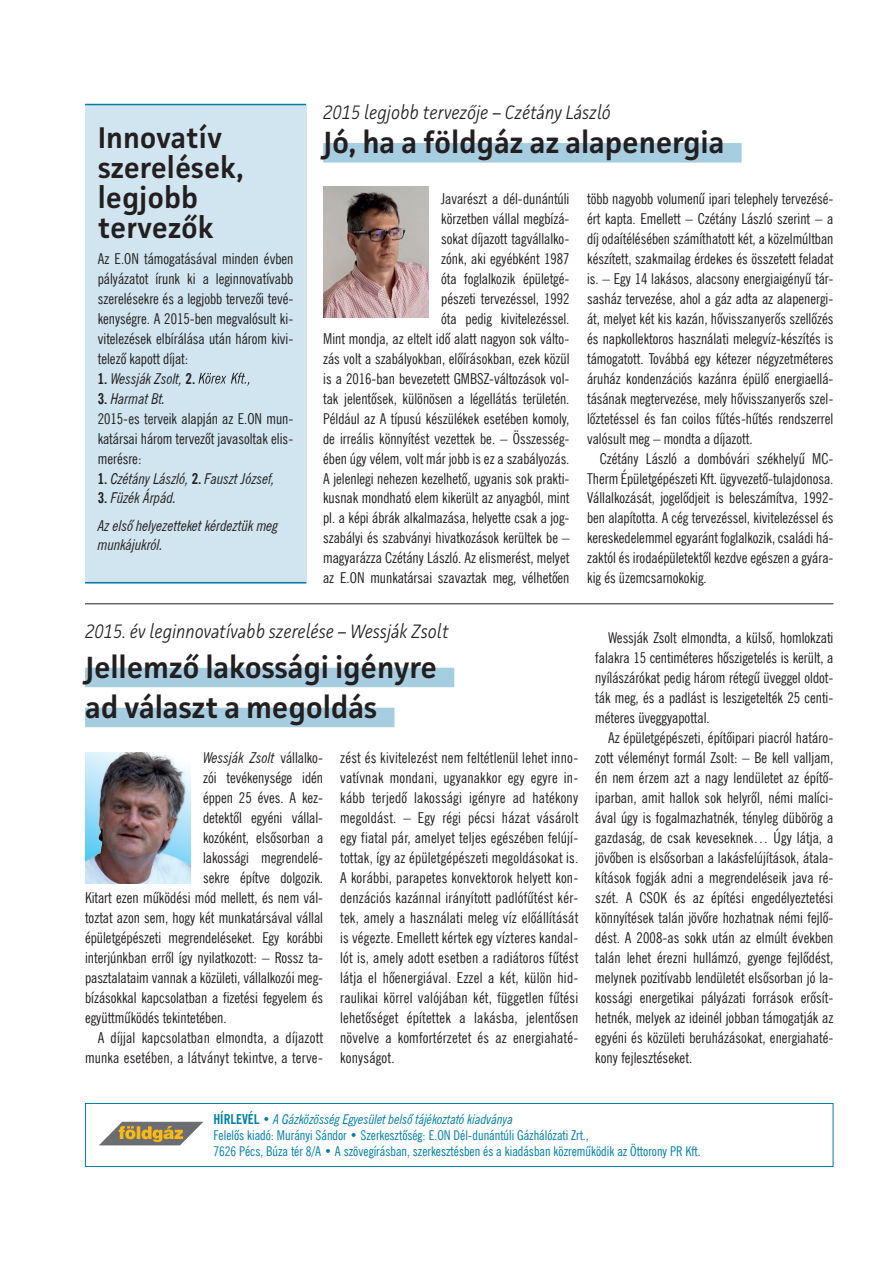
<style>
.page{position:relative;width:893px;height:1263px;background:#fff}
.page>*{position:absolute;margin:0;border:0;box-sizing:border-box;transform-origin:0 0}
.cim{font:600 30.75px "Facit";letter-spacing:-.005em;color:#231f20}
.cim_-_2{font:600 30px/30px "Facit";color:#231f20}
.cim_-_al-fel{font:italic 300 19.5px "Facit";color:#231f20;scale:.92 1}
.szoveg_-_tompa{font:15px/20px "News Gothic Condensed";color:#231f20;text-align:justify}
.szoveg{font:15px/20px "News Gothic Condensed";letter-spacing:.005em;color:#231f20;text-align:justify}
.szoveg_-_tompa-2{font:italic condensed 15px/18.8px "News Gothic";color:#231f20}
.t1{font:13.5px/16.2px "News Gothic Condensed";color:#007ea4}
.t2{font:italic condensed 13.5px "News Gothic";color:#007ea4}
.s1{font-weight:700;font-style:normal}
.s2{font-family:"News Gothic Condensed";font-style:normal;font-stretch:normal}
</style>
<div class="page">
<div style="left:85px;top:1103px;width:748px;height:64px;border:1px solid #007ea4"></div>
<svg style="left:99px;top:1122px;width:104px;height:23px"></svg>
<div style="left:85px;top:668px;width:369px;height:19px;background:#a7cde0"></div>
<div style="left:85px;top:708px;width:309px;height:19px;background:#a7cde0"></div>
<img style="left:85px;top:753px;width:105px;height:131px">
<hr style="left:85px;top:603px;width:748px;height:1px;background:#231f20">
<div style="left:85px;top:105px;width:221px;height:478px;background:#d0e5ef"></div>
<svg style="left:198px;top:373px;width:51px;height:13px"></svg>
<hr style="left:85px;top:104px;width:221px;height:1px;background:#007ea4">
<div style="left:323px;top:143px;width:419px;height:20px;background:#a7cde0"></div>
<img style="left:323px;top:186px;width:105px;height:131px">
<hr style="left:85px;top:582px;width:221px;height:1px;background:#007ea4">
<p class="cim_-_2" style="left:98px;top:122px;width:148px">Innovatív szerelések, legjobb tervezők</p>
<p class="szoveg_-_tompa" style="left:98px;top:248px;width:197px">Az E.ON támogatásával minden évben pályázatot írunk ki a leginnovatívabb szerelésekre és a legjobb tervezôi tevé&shy;kenységre. A 2015-ben megvalósult ki&shy;vitelezések elbírálása után három kivi&shy;telezô kapott díjat:</p>
<p class="szoveg_-_tompa-2" style="left:98px;top:369px;width:99px"><span class="s1">1.</span> Wessják Zsolt, <span class="s1">2.</span></p>
<p class="szoveg_-_tompa-2" style="left:98px;top:389px;width:69px"><span class="s1">3.</span> Harmat Bt.</p>
<p class="szoveg_-_tompa" style="left:98px;top:408px;width:197px">2015-es terveik alapján az E.ON mun&shy;katársai három tervezôt javasoltak elis&shy;merésre:</p>
<p class="szoveg_-_tompa-2" style="left:98px;top:469px;width:178px"><span class="s1">1.</span> Czétány László, <span class="s1">2.</span> Fauszt József,</p>
<p class="szoveg_-_tompa-2" style="left:98px;top:489px;width:80px"><span class="s1">3.</span> Füzék Árpád.</p>
<p class="szoveg_-_tompa-2" style="left:98px;top:516px;width:182px">Az elsô helyezetteket kérdeztük meg munkájukról.</p>
<p class="cim_-_al-fel" style="left:323px;top:100px;width:314px">2015 legjobb tervezője – Czétány László</p>
<p class="cim" style="left:323px;top:123px;width:403px">Jó, ha a földgáz az alapenergia</p>
<p class="szoveg_-_tompa" style="left:323px;top:188px;width:248px;text-align:right">Javarészt a dél-dunántúli<br>körzetben vállal megbízá-<br>sokat díjazott tagvállalko-<br>zónk, aki egyébként 1987<br>óta foglalkozik épületgé-<br>pészeti tervezéssel, 1992<br>óta pedig kivitelezéssel.<br>Mint mondja, az eltelt idô alatt nagyon sok válto&shy;zás volt a szabályokban, elôírásokban, ezek közül is a 2016-ban bevezetett GMBSZ-változások vol&shy;tak jelentôsek, különösen a légellátás területén.<br>Például az A típusú készülékek esetében komoly, de irreális könnyítést vezettek be. – Összesség&shy;ében úgy vélem, volt már jobb is ez a szabályozás.<br>A jelenlegi nehezen kezelhetô, ugyanis sok prakti&shy;kusnak mondható elem kikerült az anyagból, mint pl. a képi ábrák alkalmazása, helyette csak a jog&shy;szabályi és szabványi hivatkozások kerültek be – magyarázza Czétány László. Az elismerést, melyet az E.ON munkatársai szavaztak meg, vélhetôen</p>
<p class="szoveg_-_tompa" style="left:587px;top:188px;width:248px">több nagyobb volumenû ipari telephely tervezésé&shy;ért kapta. Emellett – Czétány László szerint – a díj odaítélésében számíthatott két, a közelmúltban készített, szakmailag érdekes és összetett feladat is. – Egy 14 lakásos, alacsony energiaigényû tár&shy;sasház tervezése, ahol a gáz adta az alapenergi&shy;át, melyet két kis kazán, hôvisszanyerôs szellôzés és napkollektoros használati melegvíz-készítés is támogatott. Továbbá egy kétezer négyzetméteres áruház kondenzációs kazánra épülô energiaellá&shy;tásának megtervezése, mely hôvisszanyerôs szel&shy;lôztetéssel és fan coilos fûtés-hûtés rendszerrel valósult meg – mondta a díjazott.</p>
<p class="szoveg" style="left:587px;top:448px;width:248px;text-indent:13px">Czétány László a dombóvári székhelyû MC-Therm Épületgépészeti Kft. ügyvezetô-tulajdonosa.<br>Vállalkozását, jogelôdjeit is beleszámítva, 1992- ben alapította. A cég tervezéssel, kivitelezéssel és kereskedelemmel egyaránt foglalkozik, családi há&shy;zaktól és irodaépületektôl kezdve egészen a gyára&shy;kig és üzemcsarnokokig.</p>
<p class="cim_-_al-fel" style="left:85px;top:619px;width:397px">2015. év leginnovatívabb szerelése – Wessják Zsolt</p>
<p class="cim" style="left:85px;top:648px;width:354px">Jellemző lakossági igényre</p>
<p class="cim" style="left:85px;top:688px;width:294px">ad választ a megoldás</p>
<p class="szoveg_-_tompa-2" style="left:203px;top:748px;width:122px">Wessják Zsolt <span class="s2">vállalko-</span></p>
<p class="szoveg_-_tompa" style="left:203px;top:768px;width:122px">zói tevékenysége idén</p>
<p class="szoveg_-_tompa" style="left:203px;top:788px;width:122px">éppen 25 éves. A kez-</p>
<p class="szoveg_-_tompa" style="left:203px;top:808px;width:122px">detektôl egyéni vállal-</p>
<p class="szoveg_-_tompa" style="left:203px;top:828px;width:122px">kozóként, elsôsorban a</p>
<p class="szoveg_-_tompa" style="left:203px;top:848px;width:122px">lakossági megrendelé-</p>
<p class="szoveg_-_tompa" style="left:203px;top:868px;width:122px">sekre építve dolgozik.</p>
<p class="szoveg_-_tompa" style="left:85px;top:888px;width:240px">Kitart ezen mûködési mód mellett, és nem vál-</p>
<p class="szoveg_-_tompa" style="left:85px;top:908px;width:240px">toztat azon sem, hogy két munkatársával vállal</p>
<p class="szoveg_-_tompa" style="left:85px;top:928px;width:240px">épületgépészeti megrendeléseket. Egy korábbi</p>
<p class="szoveg_-_tompa" style="left:85px;top:948px;width:240px">interjúnkban errôl így nyilatkozott: – Rossz ta-</p>
<p class="szoveg_-_tompa" style="left:85px;top:968px;width:240px">pasztalataim vannak a közületi, vállalkozói meg-</p>
<p class="szoveg_-_tompa" style="left:85px;top:988px;width:240px">bízásokkal kapcsolatban a fizetési fegyelem és</p>
<p class="szoveg_-_tompa" style="left:85px;top:1008px;width:143px">együttmûködés tekintetében.</p>
<p class="szoveg" style="left:85px;top:1028px;width:240px;text-align:right">A díjjal kapcsolatban elmondta, a díjazott munka esetében, a látványt tekintve, a terve-</p>
<p class="szoveg" style="left:340px;top:748px;width:240px">zést és kivitelezést nem feltétlenül lehet inno&shy;vatívnak mondani, ugyanakkor egy egyre in&shy;kább terjedô lakossági igényre ad hatékony megoldást. – Egy régi pécsi házat vásárolt egy fiatal pár, amelyet teljes egészében felújí&shy;tottak, így az épületgépészeti megoldásokat is.<br>A korábbi, parapetes konvektorok helyett kon&shy;denzációs kazánnal irányított padlófûtést kér&shy;tek, amely a használati meleg víz elôállítását is végezte. Emellett kértek egy vízteres kandal&shy;lót is, amely adott esetben a radiátoros fûtést látja el hôenergiával. Ezzel a két, külön hid&shy;raulikai körrel valójában két, független fûtési lehetôséget építettek a lakásba, jelentôsen növelve a komfortérzetet és az energiahaté&shy;konyságot.</p>
<p class="szoveg" style="left:595px;top:628px;width:240px;text-indent:13px">Wessják Zsolt elmondta, a külsô, homlokzati falakra 15 centiméteres hôszigetelés is került, a nyílászárókat pedig három rétegû üveggel oldot&shy;ták meg, és a padlást is leszigetelték 25 centi&shy;méteres üveggyapottal.</p>
<p class="szoveg" style="left:595px;top:728px;width:240px;text-indent:13px">Az épületgépészeti, építôipari piacról határo&shy;zott véleményt formál Zsolt: – Be kell valljam, én nem érzem azt a nagy lendületet az építô&shy;iparban, amit hallok sok helyrôl, némi malíci&shy;ával úgy is fogalmazhatnék, tényleg dübörög a gazdaság, de csak keveseknek… Úgy látja, a jövôben is elsôsorban a lakásfelújítások, átala&shy;kítások fogják adni a megrendeléseik java ré&shy;szét. A CSOK és az építési engedélyeztetési könnyítések talán jövôre hozhatnak némi fejlô&shy;dést. A 2008-as sokk után az elmúlt években talán lehet érezni hullámzó, gyenge fejlôdést, melynek pozitívabb lendületét elsôsorban jó la&shy;kossági energetikai pályázati források erôsít&shy;hetnék, melyek az ideinél jobban támogatják az egyéni és közületi beruházásokat, energiahaté&shy;kony fejlesztéseket.</p>
<p class="t2" style="left:213px;top:1111px;width:301px"><span class="s1">HÍRLEVÉL</span> <span class="s2">•</span> A Gázközösség Egyesület belsõ tájékoztató kiadványa</p>
<p class="t1" style="left:213px;top:1127px;width:489px">Felelõs kiadó: Murányi Sándor • Szerkesztõség: E.ON Dél-dunántúli Gázhálózati Zrt.,<br>7626 Pécs, Búza tér 8/A • A szövegírásban, szerkesztésben és a kiadásban közremûködik az Öttorony PR Kft.</p>
</div>
